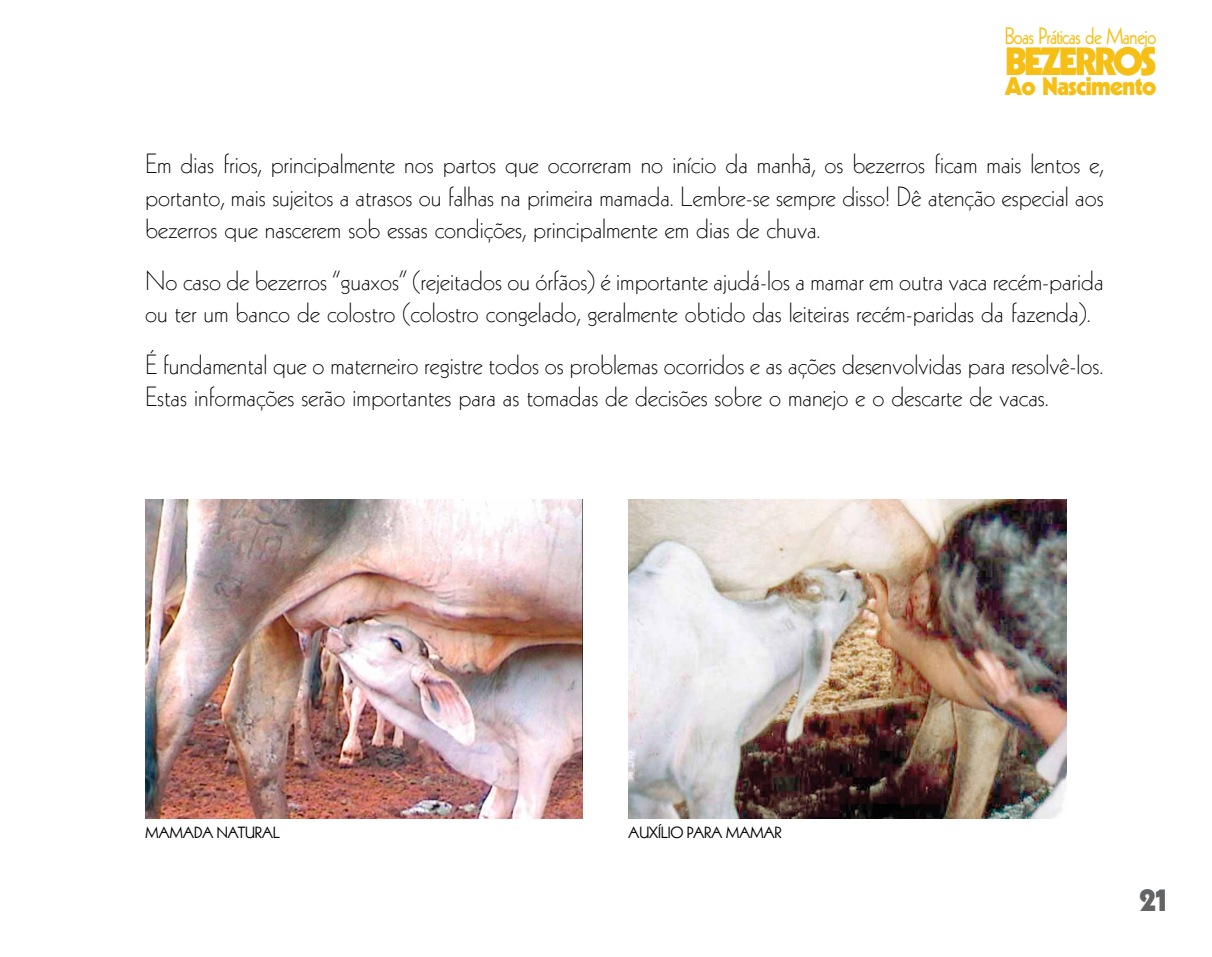
<style>
.page{position:relative;width:1212px;height:957px;background:#fff}
.page>*{position:absolute;margin:0;border:0;box-sizing:border-box;transform-origin:0 0}
.t1{font:900 38.25px "Kabel";letter-spacing:-.075em;color:#f6bf16}
.t2{font:900 31.5px "Kabel";color:#636466}
.t3{font:300 27px/32.4px "Kabel";color:#000}
.t4{font:900 24.75px "Kabel";letter-spacing:-.03em;color:#f6bf16}
.t5{font:23.18px "Kabel";letter-spacing:-.04em;color:#f6bf16;scale:.88 1}
.t6{font:15.75px "Kabel";letter-spacing:-.02em;color:#000}
</style>
<div class="page">
<img style="left:145px;top:500px;width:437px;height:318px">
<img style="left:628px;top:500px;width:439px;height:318px">
<p class="t5" style="left:1005px;top:22px;width:174px">Boas Práticas de Manejo</p>
<h1 class="t1" style="left:1005px;top:37px;width:153px">BEZERROS</h1>
<p class="t4" style="left:1005px;top:70px;width:153px">Ao Nascimento</p>
<p class="t3" style="left:145px;top:148px;width:960px;text-align:justify">Em dias frios, principalmente nos partos que ocorreram no início da manhã, os bezerros ficam mais lentos e, portanto, mais sujeitos a atrasos ou falhas na primeira mamada. Lembre-se sempre disso! Dê atenção especial aos bezerros que nascerem sob essas condições, principalmente em dias de chuva.</p>
<p class="t3" style="left:145px;top:265px;width:960px">No caso de bezerros “guaxos” (rejeitados ou órfãos) é importante ajudá-los a mamar em outra vaca recém-parida ou ter um banco de colostro (colostro congelado, geralmente obtido das leiteiras recém-paridas da fazenda).</p>
<p class="t3" style="left:145px;top:349px;width:960px">É fundamental que o materneiro registre todos os problemas ocorridos e as ações desenvolvidas para resolvê-los.<br>Estas informações serão importantes para as tomadas de decisões sobre o manejo e o descarte de vacas.</p>
<p class="t6" style="left:145px;top:823px;width:137px">MAMADA NATURAL</p>
<p class="t6" style="left:628px;top:823px;width:155px">AUXÍLIO PARA MAMAR</p>
<p class="t2" style="left:1139px;top:880px;width:29px">21</p>
</div>
